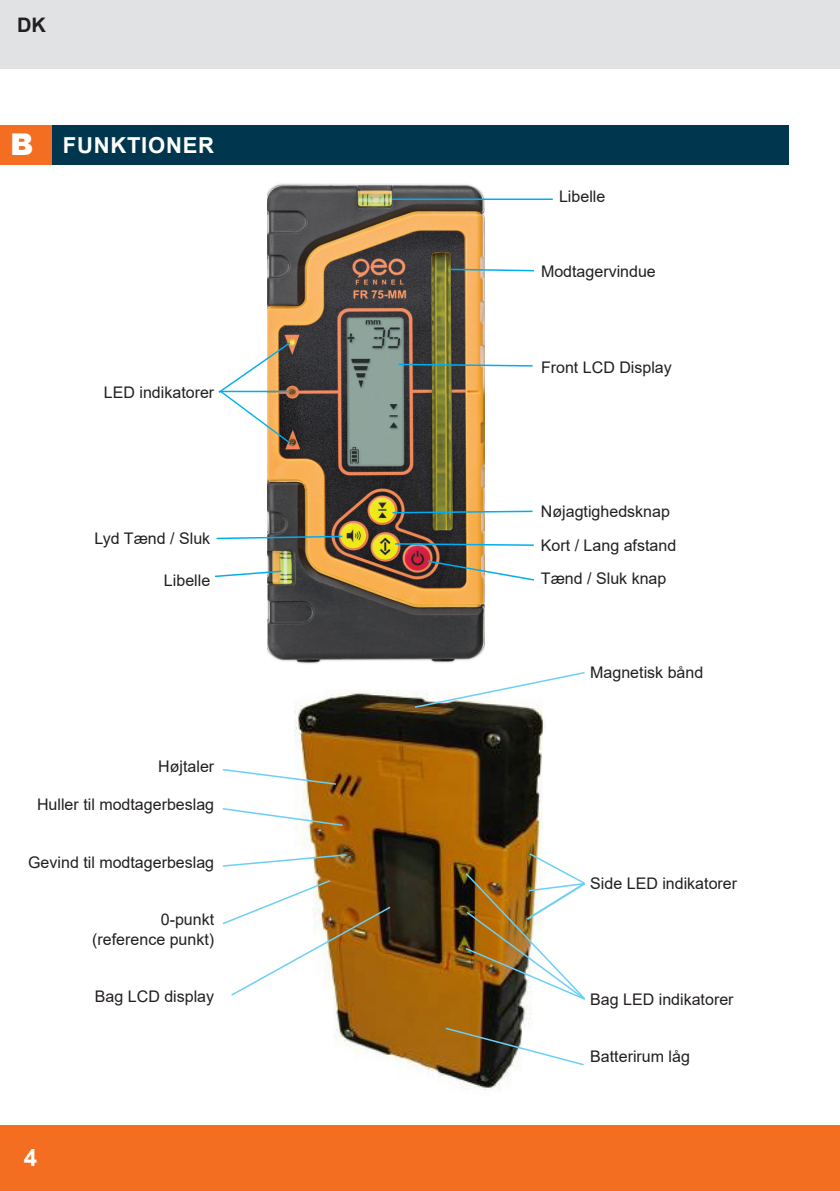
<style>
.page{position:relative;width:840px;height:1191px;background:#fff}
.page>*{position:absolute;margin:0;border:0;box-sizing:border-box;transform-origin:0 0}
.oranger_Balken_Unter{font:900 30px "Arial";color:#fff}
.t1{font:700 24px "Arial";color:#fff}
.blauer_Balken_Unter{font:700 22px "Arial";letter-spacing:.035em;color:#fff}
.t2{font:700 20px "Arial";color:#231f20}
.Inhalt{font:16px/33.6px "Arial";color:#231f20}
.s1{font-style:inherit}
</style>
<div class="page">
<img style="left:267px;top:183px;width:217px;height:481px">
<div style="left:0;top:1125px;width:839px;height:66px;background:#f36e21"></div>
<div style="left:0;top:0;width:839px;height:68px;background:#e1e2e4"></div>
<div style="left:51px;top:125px;width:737px;height:39px;background:#01374e"></div>
<div style="left:0;top:125px;width:51px;height:39px;background:#f36e21"></div>
<svg style="left:449px;top:268px;width:85px;height:4px"></svg>
<svg style="left:391px;top:510px;width:142px;height:4px"></svg>
<svg style="left:425px;top:559px;width:110px;height:22px"></svg>
<svg style="left:216px;top:535px;width:127px;height:5px"></svg>
<svg style="left:397px;top:363px;width:136px;height:4px"></svg>
<svg style="left:215px;top:569px;width:68px;height:9px"></svg>
<svg style="left:218px;top:341px;width:74px;height:104px"></svg>
<hr style="left:392px;top:198px;width:160px;height:2px;background:#00aeef">
<img style="left:294px;top:690px;width:250px;height:400px">
<svg style="left:413px;top:672px;width:172px;height:37px"></svg>
<img style="left:463px;top:852px;width:122px;height:149px">
<svg style="left:222px;top:768px;width:115px;height:17px"></svg>
<svg style="left:222px;top:807px;width:122px;height:20px"></svg>
<svg style="left:222px;top:853px;width:126px;height:14px"></svg>
<svg style="left:223px;top:878px;width:169px;height:119px"></svg>
<svg style="left:443px;top:1026px;width:141px;height:40px"></svg>
<svg style="left:393px;top:542px;width:141px;height:4px"></svg>
<p class="t2" style="left:17px;top:10px;width:30px">DK</p>
<p class="oranger_Balken_Unter" style="left:10px;top:123px;width:25px">B</p>
<p class="blauer_Balken_Unter" style="left:63px;top:129px;width:153px">FUNKTIONER</p>
<p class="Inhalt" style="left:104px;top:375px;width:112px">LED indikatorer</p>
<p class="Inhalt" style="left:94px;top:521px;width:117px">Lyd Tænd / Sluk</p>
<p class="Inhalt" style="left:164px;top:563px;width:48px">Libelle</p>
<p class="Inhalt" style="left:158px;top:749px;width:57px">Højtaler</p>
<p class="Inhalt" style="left:37px;top:787px;width:178px">Huller til modtagerbeslag</p>
<p class="Inhalt" style="left:28px;top:845px;width:187px">Gevind til modtagerbeslag</p>
<p class="Inhalt" style="left:161px;top:903px;width:55px">0-punkt</p>
<p class="Inhalt" style="left:92px;top:922px;width:123px">(reference punkt)</p>
<h2 class="t1" style="left:24px;top:1141px;width:15px">4</h2>
<p class="Inhalt" style="left:95px;top:979px;width:121px">Bag LCD display</p>
<p class="Inhalt" style="left:558px;top:180px;width:48px">Libelle</p>
<p class="Inhalt" style="left:540px;top:254px;width:116px">Modtagervindue</p>
<p class="Inhalt" style="left:540px;top:350px;width:132px">Front LCD Display</p>
<p class="Inhalt" style="left:540px;top:494px;width:137px">Nøjagtighedsknap<br>Kort <span class="s1">/</span> Lang <span class="s1">afstand<br></span>Tænd / <span class="s1">S</span>luk knap</p>
<p class="Inhalt" style="left:590px;top:655px;width:114px">Magnetisk bånd</p>
<p class="Inhalt" style="left:590px;top:866px;width:148px">Side LED indikatorer</p>
<p class="Inhalt" style="left:590px;top:982px;width:145px">Bag LED indikatorer</p>
<p class="Inhalt" style="left:590px;top:1039px;width:101px">Batterirum låg</p>
</div>
